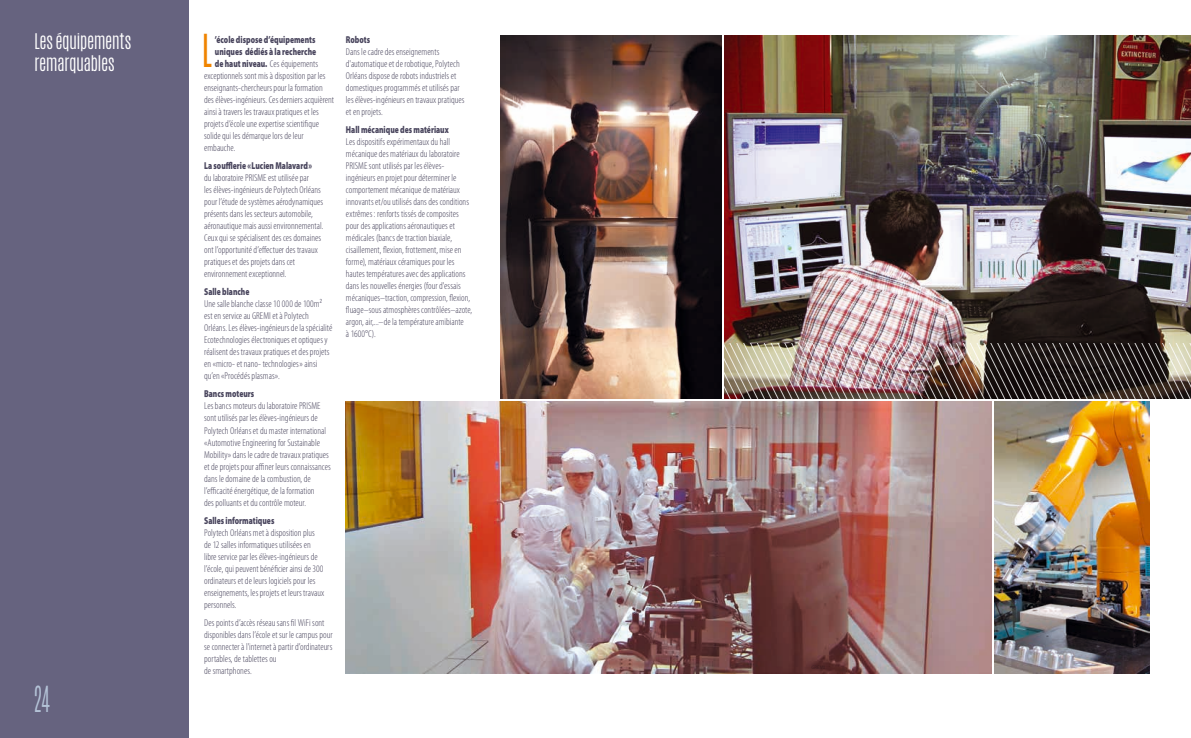
<style>
.page{position:relative;width:1191px;height:738px;background:#fff}
.page>*{position:absolute;margin:0;border:0;box-sizing:border-box;transform-origin:0 0}
.t1{font:37.9px "Antonio";color:#f08400;scale:.75 1}
.t2{font:300 30px "Antonio";color:#b4c3d7;scale:.75 1}
.t3{font:300 18px/21.6px "Antonio";letter-spacing:-.035em;color:#fff}
.t4{font:300 condensed 10px/12px "Myriad Pro";color:#49455d}
.t5{font:900 10px "Myriad Pro";color:#49455d;scale:.75 1}
.s1{font-weight:900;font-stretch:normal}
</style>
<div class="page">
<div style="left:0;top:0;width:189px;height:737px;background:#66637f"></div>
<img style="left:501px;top:35px;width:220px;height:363px">
<img style="left:346px;top:401px;width:645px;height:272px">
<img style="left:724px;top:35px;width:467px;height:308px">
<img style="left:994px;top:401px;width:155px;height:272px">
<img style="left:724px;top:343px;width:467px;height:55px">
<h3 class="t3" style="left:34px;top:31px;width:99px">Les équipements remarquables</h3>
<h2 class="t2" style="left:34px;top:677px;width:22px">24</h2>
<h1 class="t1" style="left:202px;top:23px;width:15px">L</h1>
<p class="t5" style="left:215px;top:34px;width:135px">’école dispose d’équipements</p>
<p class="t5" style="left:215px;top:46px;width:137px">uniques dédiés à la recherche</p>
<p class="t4" style="left:215px;top:58px;width:105px"><span class="s1">de haut niveau.</span> Ces équipements</p>
<p class="t4" style="left:204px;top:70px;width:123px">exceptionnels sont mis à disposition par les</p>
<p class="t4" style="left:204px;top:82px;width:120px">enseignants-chercheurs pour la formation</p>
<p class="t4" style="left:204px;top:94px;width:131px">des élèves-ingénieurs. Ces derniers acquièrent</p>
<p class="t4" style="left:204px;top:106px;width:116px">ainsi à travers les travaux pratiques et les</p>
<p class="t4" style="left:204px;top:118px;width:116px">projets d’école une expertise scientifique</p>
<p class="t4" style="left:204px;top:130px;width:101px">solide qui les démarque lors de leur</p>
<p class="t4" style="left:204px;top:142px;width:33px">embauche.</p>
<p class="t5" style="left:204px;top:160px;width:145px">La soufflerie «Lucien Malavard»</p>
<p class="t4" style="left:204px;top:172px;width:121px">du laboratoire PRISME est utilisée par<br>les élèves-ingénieurs de Polytech Orléans pour l’étude de systèmes aérodynamiques présents dans les secteurs automobile, aéronautique mais aussi environnemental.<br>Ceux qui se spécialisent des ces domaines ont l’opportunité d’effectuer des travaux pratiques et des projets dans cet environnement exceptionnel.</p>
<p class="t5" style="left:204px;top:286px;width:62px">Salle blanche</p>
<p class="t4" style="left:204px;top:298px;width:130px">Une salle blanche classe 10 000 de 100m² est en service au GREMI et à Polytech Orléans. Les élèves-ingénieurs de la spécialité Ecotechnologies électroniques et optiques y réalisent des travaux pratiques et des projets en «micro- et nano- technologies» ainsi qu’en «Procédés plasmas».</p>
<p class="t5" style="left:204px;top:388px;width:68px">Bancs moteurs</p>
<p class="t4" style="left:204px;top:400px;width:128px">Les bancs moteurs du laboratoire PRISME sont utilisés par les élèves-ingénieurs de Polytech Orléans et du master international «Automotive Engineering for Sustainable Mobility» dans le cadre de travaux pratiques et de projets pour affiner leurs connaissances dans le domaine de la combustion, de l’efficacité énergétique, de la formation<br>des polluants et du contrôle moteur.</p>
<p class="t5" style="left:204px;top:514px;width:95px">Salles informatiques</p>
<p class="t4" style="left:204px;top:526px;width:122px">Polytech Orléans met à disposition plus de 12 salles informatiques utilisées en libre service par les élèves-ingénieurs de l’école, qui peuvent bénéficier ainsi de 300 ordinateurs et de leurs logiciels pour les enseignements, les projets et leurs travaux personnels.</p>
<p class="t4" style="left:204px;top:616px;width:130px">Des points d’accès réseau sans fil WiFi sont disponibles dans l’école et sur le campus pour se connecter à l'internet à partir d’ordinateurs portables, de tablettes ou<br>de smartphones.</p>
<p class="t5" style="left:346px;top:34px;width:34px">Robots</p>
<p class="t4" style="left:346px;top:46px;width:120px">Dans le cadre des enseignements d'automatique et de robotique, Polytech Orléans dispose de robots industriels et domestiques programmés et utilisés par les élèves-ingénieurs en travaux pratiques et en projets.</p>
<p class="t5" style="left:346px;top:124px;width:139px">Hall mécanique des matériaux</p>
<p class="t4" style="left:346px;top:136px;width:128px">Les dispositifs expérimentaux du hall mécanique des matériaux du laboratoire PRISME sont utilisés par les élèves&shy;ingénieurs en projet pour déterminer le comportement mécanique de matériaux innovants et/ou utilisés dans des conditions extrêmes : renforts tissés de composites pour des applications aéronautiques et médicales (bancs de traction biaxiale, cisaillement, flexion, frottement, mise en forme), matériaux céramiques pour les hautes températures avec des applications dans les nouvelles énergies (four d'essais mécaniques–traction, compression, flexion, fluage–sous atmosphères contrôlées–azote, argon, air,...–de la température amibiante<br>à 1600°C).</p>
</div>
